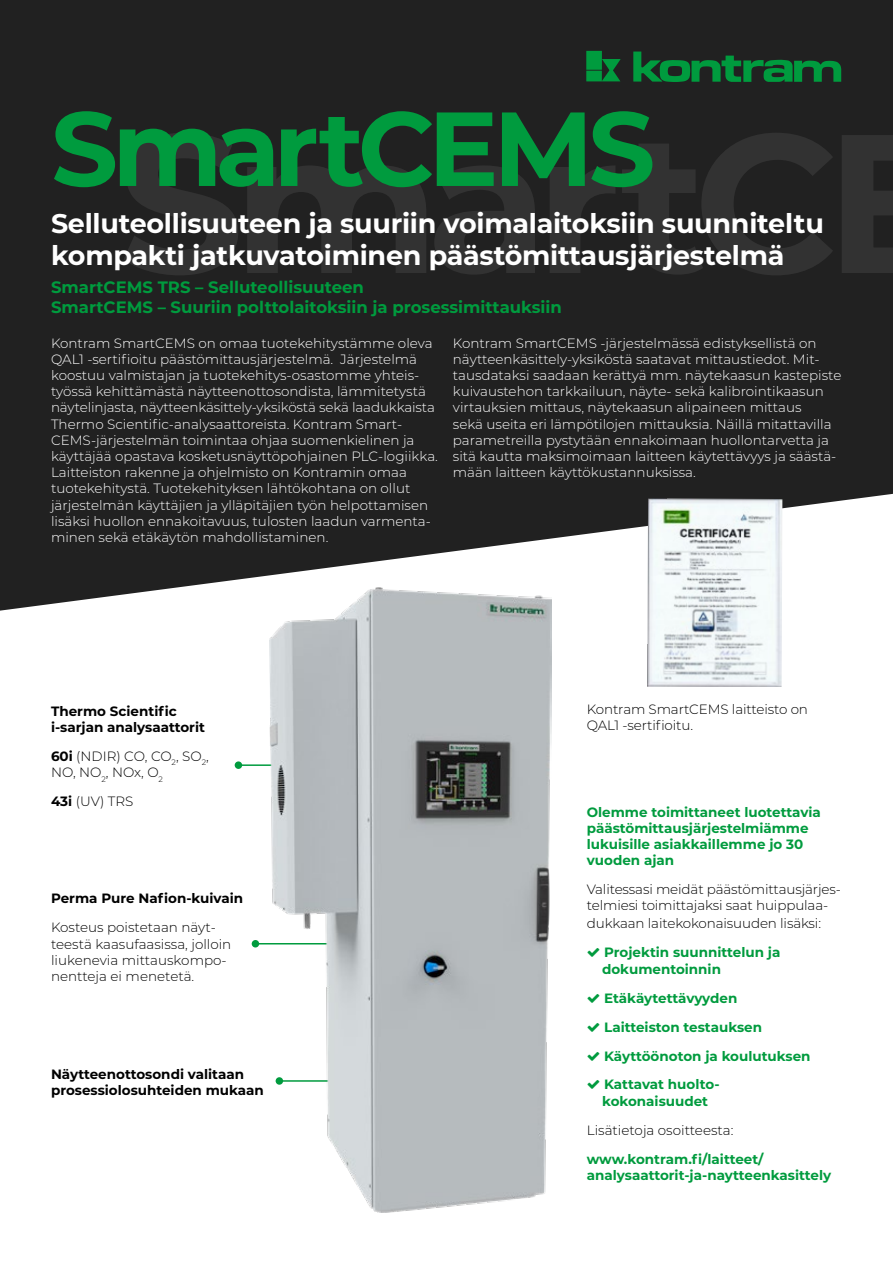
<style>
.page{position:relative;width:893px;height:1263px;background:#fff}
.page>*{position:absolute;margin:0;border:0;box-sizing:border-box;transform-origin:0 0}
.t1{font:700 197.1px "Montserrat";letter-spacing:-.065em;color:#fff}
.t2{font:700 105px "Montserrat";letter-spacing:-.06em;color:#009b3e}
.t3{font:700 27px/31.5px "Montserrat";letter-spacing:-.01em;color:#fff}
.t4{font:700 16.5px/19.8px "Montserrat";color:#009b3e}
.t5{font:300 13.5px/16.2px "Montserrat";color:#fff}
.t6{font:300 13.5px/16.2px "Montserrat";letter-spacing:-.01em;color:#000}
.t7{font:700 13.5px/16.2px "Montserrat";color:#009b3e}
.t8{font:700 13.5px/16.2px "Montserrat";color:#000}
.s1{font-weight:700}
</style>
<div class="page">
<div style="left:0;top:0;width:893px;height:611px;background:#212121"></div>
<svg style="left:633px;top:52px;width:208px;height:30px;background:#115b2e"></svg>
<svg style="left:586px;top:51px;width:35px;height:30px"></svg>
<img style="left:647px;top:498px;width:135px;height:189px">
<hr style="left:238px;top:764px;width:75px;height:2px;background:#009b3e">
<div style="left:235px;top:761px;width:7px;height:8px;background:#009b3e;border-radius:50%"></div>
<hr style="left:255px;top:943px;width:75px;height:1px;background:#009b3e">
<div style="left:252px;top:940px;width:7px;height:7px;background:#009b3e;border-radius:50%"></div>
<img style="left:270px;top:587px;width:281px;height:625px">
<h2 class="t2" style="left:51px;top:73px;width:606px">SmartCEMS</h2>
<h1 class="t1" style="left:118px;top:61px;width:722px">SmartC</h1>
<h3 class="t3" style="left:51px;top:207px;width:774px">Selluteollisuuteen ja suuriin voimalaitoksiin suunniteltu kompakti jatkuvatoiminen päästömittausjärjestelmä</h3>
<p class="t4" style="left:51px;top:277px;width:512px">SmartCEMS TRS – Selluteollisuuteen<br>SmartCEMS – Suuriin polttolaitoksiin ja prosessimittauksiin</p>
<p class="t5" style="left:51px;top:334px;width:388px">Kontram SmartCEMS on omaa tuotekehitystämme oleva QAL1 -sertifioitu päästömittausjärjestelmä. Järjestelmä koostuu valmistajan ja tuotekehitys-osastomme yhteis&shy;työssä kehittämästä näytteenottosondista, lämmitetystä näytelinjasta, näytteenkäsittely-yksiköstä sekä laadukkaista Thermo Scientific-analysaattoreista. Kontram Smart-CEMS-järjestelmän toimintaa ohjaa suomenkielinen ja käyttäjää opastava kosketusnäyttöpohjainen PLC-logiikka.<br>Laitteiston rakenne ja ohjelmisto on Kontramin omaa tuotekehitystä. Tuotekehityksen lähtökohtana on ollut järjestelmän käyttäjien ja ylläpitäjien työn helpottamisen lisäksi huollon ennakoitavuus, tulosten laadun varmenta&shy;minen sekä etäkäytön mahdollistaminen.</p>
<p class="t5" style="left:453px;top:334px;width:390px">Kontram SmartCEMS -järjestelmässä edistyksellistä on näytteenkäsittely-yksiköstä saatavat mittaustiedot. Mit&shy;tausdataksi saadaan kerättyä mm. näytekaasun kastepiste kuivaustehon tarkkailuun, näyte- sekä kalibrointikaasun virtauksien mittaus, näytekaasun alipaineen mittaus<br>sekä useita eri lämpötilojen mittauksia. Näillä mitattavilla parametreilla pystytään ennakoimaan huollontarvetta ja sitä kautta maksimoimaan laitteen käytettävyys ja säästä&shy;mään laitteen käyttökustannuksissa.</p>
<p class="t8" style="left:51px;top:702px;width:155px">Thermo Scientific i-sarjan analysaattorit</p>
<p class="t6" style="left:51px;top:748px;width:159px"><span class="s1">60i</span> (NDIR) CO, CO<sub>2</sub>, SO<sub>2</sub>,<br>NO, NO<sub>2</sub>, NOx, O<sub>2</sub></p>
<p class="t6" style="left:51px;top:793px;width:84px"><span class="s1">43i</span> (UV) TRS</p>
<p class="t8" style="left:51px;top:890px;width:194px">Perma Pure Nafion-kuivain</p>
<p class="t6" style="left:51px;top:919px;width:182px">Kosteus poistetaan näyt&shy;teestä kaasufaasissa, jolloin liukenevia mittauskompo&shy;nentteja ei menetetä.</p>
<p class="t8" style="left:51px;top:1066px;width:214px">Näytteenottosondi valitaan prosessiolosuhteiden mukaan</p>
<p class="t6" style="left:587px;top:700px;width:223px">Kontram SmartCEMS laitteisto on<br>QAL1 -sertifioitu.</p>
<p class="t7" style="left:587px;top:803px;width:236px">Olemme toimittaneet luotettavia päästömittausjärjestelmiämme lukuisille asiakkaillemme jo 30 vuoden ajan</p>
<p class="t6" style="left:587px;top:881px;width:256px">Valitessasi meidät päästömittausjärjes&shy;telmiesi toimittajaksi saat huippulaa-</p>
<p class="t6" style="left:587px;top:915px;width:236px">dukkaan laitekokonaisuuden lisäksi:</p>
<p class="t7" style="left:602px;top:944px;width:180px">Projektin suunnittelun ja dokumentoinnin</p>
<p class="t7" style="left:604px;top:983px;width:208px;line-height:29px">Etäkäytettävyyden<br>Laitteiston testauksen<br>Käyttöönoton ja koulutuksen<br>Kattavat huolto-</p>
<p class="t7" style="left:602px;top:1092px;width:108px">kokonaisuudet</p>
<p class="t6" style="left:587px;top:1121px;width:148px">Lisätietoja osoitteesta:</p>
<p class="t7" style="left:587px;top:1150px;width:246px">www.kontram.fi/laitteet/ analysaattorit-ja-naytteenkasittely</p>
</div>
